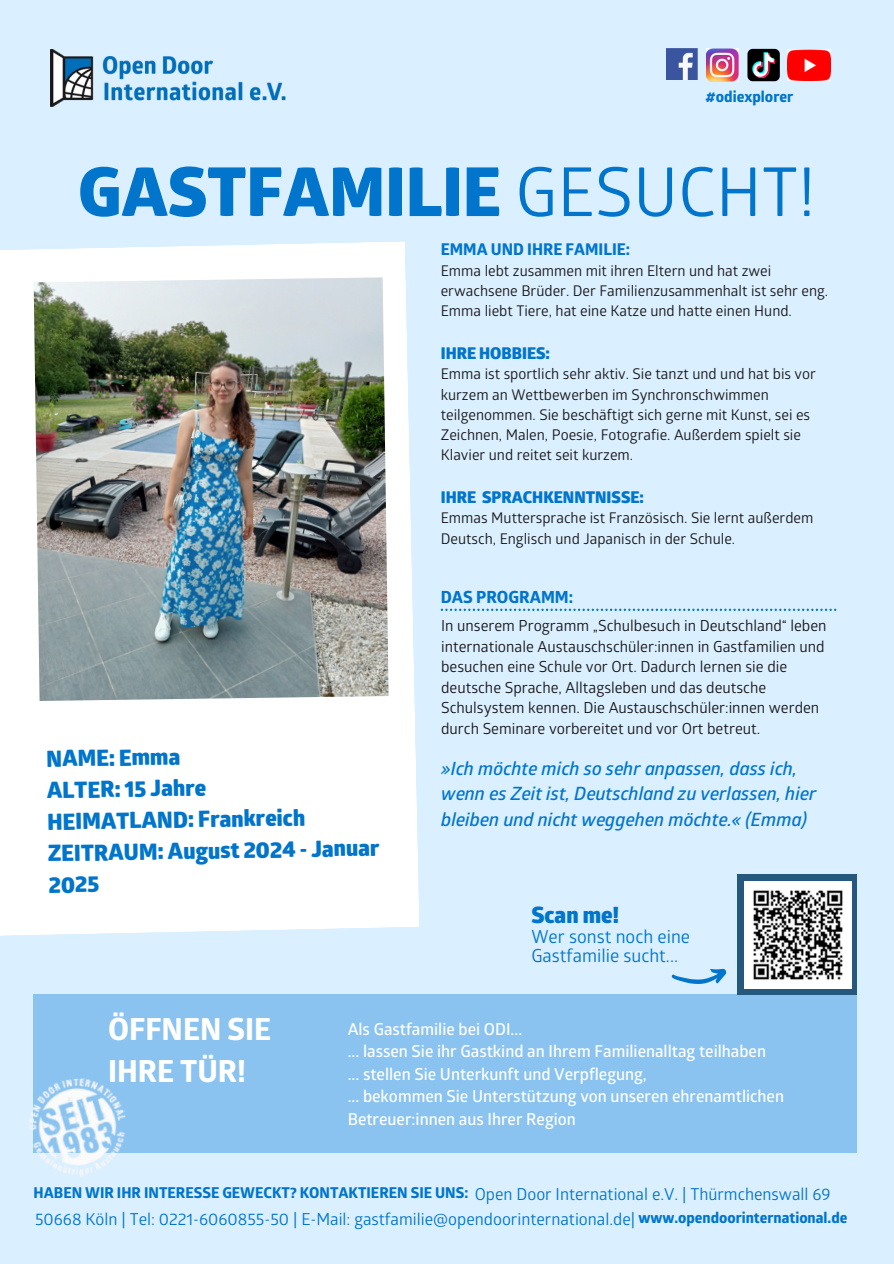
<style>
.page{position:relative;width:894px;height:1264px;background:#fff}
.page>*{position:absolute;margin:0;border:0;box-sizing:border-box;transform-origin:0 0}
.t1{font:800 67.5px "Glober";color:#0075cb}
.t2{font:800 30.45px/41.7px "Glober";color:#fff}
.t3{font:800 22.5px/31.5px "Glober";color:#0075cb}
.t4{font:italic 600 18.3px/25.2px "Glober";color:#0075cb}
.t5{font:18px/19.2px "Glober";color:#0075cb}
.t6{font:800 16.8px "Glober";color:#0075cb}
.t7{font:600 16.5px/22.5px "Glober";color:#fff}
.t8{font:16.5px "Glober";color:#0075cb}
.t9{font:800 16.2px "Glober";color:#0075cb}
.t10{font:800 16.2px "Glober";color:#0075cb}
.t11{font:15.3px/20.5px "Glober";color:#191718}
.t12{font:800 15.15px "Glober";color:#0075cb}
.t13{font:800 15px "Glober";color:#0075cb}
.t14{font:14.7px/20.2px "Glober";color:#191718}
.s1{font-weight:400}
</style>
<div class="page">
<div style="left:0;top:0;width:893px;height:1263px;background:#daefff"></div>
<div style="left:0;top:241px;width:419px;height:695px;background:#fff"></div>
<img style="left:34px;top:277px;width:354px;height:424px">
<img style="left:51px;top:50px;width:235px;height:56px">
<img style="left:666px;top:49px;width:31px;height:30px">
<img style="left:706px;top:49px;width:32px;height:32px">
<img style="left:787px;top:50px;width:43px;height:30px">
<svg style="left:747px;top:49px;width:32px;height:32px"></svg>
<svg style="left:440px;top:608px;width:396px;height:3px"></svg>
<div style="left:34px;top:994px;width:822px;height:159px;background:#8ac3ef"></div>
<img style="left:29px;top:1073px;width:97px;height:104px">
<div style="left:737px;top:874px;width:120px;height:120px;background:#24597d"></div>
<img style="left:744px;top:881px;width:106px;height:107px">
<svg style="left:671px;top:968px;width:55px;height:16px"></svg>
<p class="t12" style="left:705px;top:87px;width:89px">#odiexplorer</p>
<h6 class="t1" style="left:78px;top:153px;width:738px">GASTFAMILIE <span class="s1">GESUCHT!</span></h6>
<p class="t3" style="left:46px;top:744px;width:333px;rotate:-1deg">NAME: Emma<br>ALTER: 15 Jahre<br>HEIMATLAND: Frankreich<br>ZEITRAUM: August 2024 - Januar<br>2025</p>
<p class="t10" style="left:440px;top:240px;width:191px">EMMA UND IHRE FAMILIE:</p>
<p class="t14" style="left:440px;top:261px;width:389px">Emma lebt zusammen mit ihren Eltern und hat zwei erwachsene Brüder. Der Familienzusammenhalt ist sehr eng.<br>Emma liebt Tiere, hat eine Katze und hatte einen Hund.</p>
<p class="t9" style="left:440px;top:344px;width:111px">IHRE HOBBIES:</p>
<p class="t14" style="left:440px;top:364px;width:376px">Emma ist sportlich sehr aktiv. Sie tanzt und und hat bis vor kurzem an Wettbewerben im Synchronschwimmen teilgenommen. Sie beschäftigt sich gerne mit Kunst, sei es Zeichnen, Malen, Poesie, Fotografie. Außerdem spielt sie Klavier und reitet seit kurzem.</p>
<p class="t9" style="left:440px;top:488px;width:205px">IHRE SPRACHKENNTNISSE:</p>
<p class="t14" style="left:440px;top:508px;width:374px">Emmas Muttersprache ist Französisch. Sie lernt außerdem<br>Deutsch, Englisch und Japanisch in der Schule.</p>
<p class="t6" style="left:440px;top:587px;width:134px">DAS PROGRAMM:</p>
<p class="t11" style="left:441px;top:616px;width:387px">In unserem Programm „Schulbesuch in Deutschland“ leben internationale Austauschschüler:innen in Gastfamilien und</p>
<p class="t11" style="left:441px;top:657px;width:379px">besuchen eine Schule vor Ort. Dadurch lernen sie die deutsche Sprache, Alltagsleben und das deutsche Schulsystem kennen. Die Austauschschüler:innen werden durch Seminare vorbereitet und vor Ort betreut.</p>
<h1 class="t4" style="left:441px;top:757px;width:376px">»Ich möchte mich so sehr anpassen, dass ich, wenn es Zeit ist, Deutschland zu verlassen, hier bleiben und nicht weggehen möchte.« (Emma)</h1>
<p class="t3" style="left:531px;top:900px;width:90px">Scan me!</p>
<h6 class="t5" style="left:531px;top:928px;width:160px">Wer sonst noch eine<br>Gastfamilie sucht...</h6>
<h2 class="t2" style="left:108px;top:1009px;width:164px">ÖFFNEN SIE<br>IHRE TÜR!</h2>
<h4 class="t7" style="left:347px;top:1018px;width:438px">Als Gastfamilie bei ODI...<br>... lassen Sie ihr Gastkind an Ihrem Familienalltag teilhaben<br>... stellen Sie Unterkunft und Verpflegung,<br>... bekommen Sie Unterstützung von unseren ehrenamtlichen Betreuer:innen aus Ihrer Region</h4>
<p class="t13" style="left:34px;top:1183px;width:436px">HABEN WIR IHR INTERESSE GEWECKT? KONTAKTIEREN SIE UNS:</p>
<p class="t8" style="left:474px;top:1184px;width:357px">Open Door International e.V. | Thürmchenswall 69</p>
<p class="t8" style="left:35px;top:1209px;width:601px">50668 Köln | Tel: 0221-6060855-50 | E-Mail: gastfamilie@opendoorinternational.de|</p>
<h3 class="t13" style="left:638px;top:1208px;width:210px">www.opendoorinternational.de</h3>
</div>
